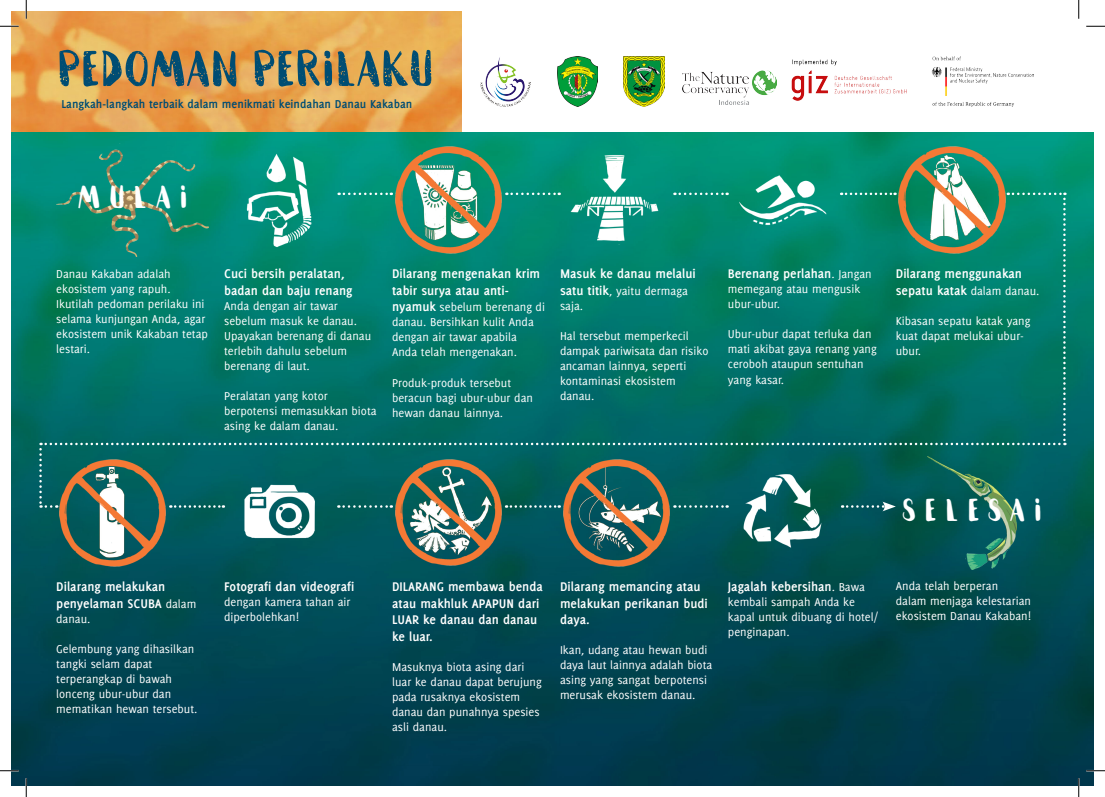
<style>
.page{position:relative;width:1105px;height:797px;background:#fff}
.page>*{position:absolute;margin:0;border:0;box-sizing:border-box;transform-origin:0 0}
.Topic_Title{font:65px "HAMMOCK Rough Poster";letter-spacing:-.01em;color:#004d73}
.Topic_Title-2{font:900 41.25px "HAMMOCK";letter-spacing:.2em;color:#fff}
.Body_Text{font:700 13.75px/16.5px "Delicious";color:#fff}
.Body_Text-2{font:12.5px/15px "Delicious";color:#fff}
.Body_Text-3{font:700 12.5px "Delicious";color:#004d73}
.s1{font-weight:700;font-size:13.75px}
.s2{font-weight:400;font-size:12.5px}
</style>
<div class="page">
<img style="left:11px;top:131px;width:1083px;height:654px">
<img style="left:11px;top:11px;width:451px;height:120px">
<img style="left:57px;top:144px;width:152px;height:49px">
<img style="left:928px;top:511px;width:89px;height:58px">
<img style="left:224px;top:144px;width:112px;height:49px">
<img style="left:392px;top:144px;width:112px;height:49px">
<img style="left:560px;top:144px;width:112px;height:49px">
<img style="left:896px;top:144px;width:112px;height:49px">
<img style="left:56px;top:511px;width:113px;height:58px">
<img style="left:728px;top:144px;width:112px;height:49px">
<img style="left:224px;top:511px;width:112px;height:58px">
<img style="left:392px;top:511px;width:112px;height:58px">
<img style="left:560px;top:511px;width:112px;height:58px">
<img style="left:728px;top:511px;width:112px;height:58px">
<svg style="left:39px;top:193px;width:1027px;height:318px;background:#0f796b"></svg>
<img style="left:481px;top:57px;width:49px;height:49px">
<img style="left:557px;top:56px;width:41px;height:50px">
<img style="left:623px;top:56px;width:42px;height:50px">
<img style="left:682px;top:70px;width:95px;height:35px">
<img style="left:791px;top:60px;width:116px;height:41px">
<img style="left:931px;top:56px;width:102px;height:50px">
<svg style="left:0;top:25px;width:19px;height:2px"></svg>
<svg style="left:1086px;top:25px;width:19px;height:2px"></svg>
<svg style="left:0;top:770px;width:19px;height:1px"></svg>
<svg style="left:1086px;top:770px;width:19px;height:1px"></svg>
<svg style="left:25px;top:0;width:2px;height:19px"></svg>
<svg style="left:25px;top:778px;width:2px;height:19px"></svg>
<svg style="left:1078px;top:0;width:1px;height:19px"></svg>
<svg style="left:1078px;top:778px;width:1px;height:19px"></svg>
<p class="Topic_Title" style="left:56px;top:40px;width:379px">Pedoman perilaku</p>
<p class="Body_Text-3" style="left:62px;top:97px;width:352px">Langkah-langkah terbaik dalam menikmati keindahan Danau Kakaban</p>
<p class="Topic_Title-2" style="left:77px;top:174px;width:113px">Mulai</p>
<p class="Body_Text-2" style="left:56px;top:266px;width:153px">Danau Kakaban adalah ekosistem yang rapuh.<br>Ikutilah pedoman perilaku ini selama kunjungan Anda, agar ekosistem unik Kakaban tetap lestari.</p>
<p class="Body_Text" style="left:224px;top:265px;width:130px">Cuci bersih peralatan, badan dan baju renang</p>
<p class="Body_Text-2" style="left:224px;top:298px;width:149px">Anda dengan air tawar sebelum masuk ke danau.<br>Upayakan berenang di danau terlebih dahulu sebelum berenang di laut.</p>
<p class="Body_Text-2" style="left:224px;top:388px;width:154px">Peralatan yang kotor berpotensi memasukkan biota asing ke dalam danau.</p>
<p class="Body_Text" style="left:392px;top:265px;width:150px">Dilarang mengenakan krim tabir surya atau anti-</p>
<p class="Body_Text-2" style="left:392px;top:300px;width:154px"><span class="s1">nyamuk</span> sebelum berenang di danau. Bersihkan kulit Anda dengan air tawar apabila<br>Anda telah mengenakan.</p>
<p class="Body_Text-2" style="left:392px;top:375px;width:142px">Produk-produk tersebut beracun bagi ubur-ubur dan hewan danau lainnya.</p>
<p class="Body_Text" style="left:560px;top:265px;width:137px">Masuk ke danau melalui</p>
<p class="Body_Text-2" style="left:560px;top:283px;width:129px"><span class="s1">satu titik</span>, yaitu dermaga saja.</p>
<p class="Body_Text-2" style="left:560px;top:328px;width:150px">Hal tersebut memperkecil dampak pariwisata dan risiko ancaman lainnya, seperti kontaminasi ekosistem danau.</p>
<p class="Body_Text" style="left:728px;top:265px;width:145px">Berenang perlahan<span class="s2">. Jangan</span></p>
<p class="Body_Text-2" style="left:728px;top:282px;width:134px">memegang atau mengusik ubur-ubur.</p>
<p class="Body_Text-2" style="left:728px;top:327px;width:150px">Ubur-ubur dapat terluka dan mati akibat gaya renang yang ceroboh ataupun sentuhan yang kasar.</p>
<p class="Body_Text" style="left:896px;top:265px;width:145px">Dilarang menggunakan sepatu katak <span class="s2">dalam danau.</span></p>
<p class="Body_Text-2" style="left:896px;top:313px;width:136px">Kibasan sepatu katak yang kuat dapat melukai ubur&shy;ubur.</p>
<p class="Body_Text" style="left:56px;top:578px;width:142px">Dilarang melakukan penyelaman SCUBA <span class="s2">dalam</span></p>
<p class="Body_Text-2" style="left:56px;top:611px;width:36px">danau.</p>
<p class="Body_Text-2" style="left:56px;top:641px;width:143px">Gelembung yang dihasilkan tangki selam dapat terperangkap di bawah lonceng ubur-ubur dan mematikan hewan tersebut.</p>
<p class="Body_Text" style="left:224px;top:578px;width:132px">Fotografi dan videografi</p>
<p class="Body_Text-2" style="left:224px;top:594px;width:128px">dengan kamera tahan air diperbolehkan!</p>
<p class="Topic_Title-2" style="left:902px;top:486px;width:142px">Selesai</p>
<p class="Body_Text" style="left:392px;top:578px;width:152px">DILARANG membawa benda atau makhluk APAPUN dari<br>LUAR ke danau dan danau ke luar.</p>
<p class="Body_Text-2" style="left:392px;top:659px;width:151px">Masuknya biota asing dari luar ke danau dapat berujung pada rusaknya ekosistem danau dan punahnya spesies asli danau.</p>
<p class="Body_Text" style="left:560px;top:578px;width:149px">Dilarang memancing atau melakukan perikanan budi daya.</p>
<p class="Body_Text-2" style="left:560px;top:642px;width:154px">Ikan, udang atau hewan budi daya laut lainnya adalah biota asing yang sangat berpotensi merusak ekosistem danau.</p>
<p class="Body_Text" style="left:728px;top:578px;width:139px">Jagalah kebersihan<span class="s2">. Bawa</span></p>
<p class="Body_Text-2" style="left:728px;top:594px;width:152px">kembali sampah Anda ke kapal untuk dibuang di hotel/ penginapan.</p>
<p class="Body_Text-2" style="left:896px;top:578px;width:137px">Anda telah berperan dalam menjaga kelestarian ekosistem Danau Kakaban!</p>
</div>
